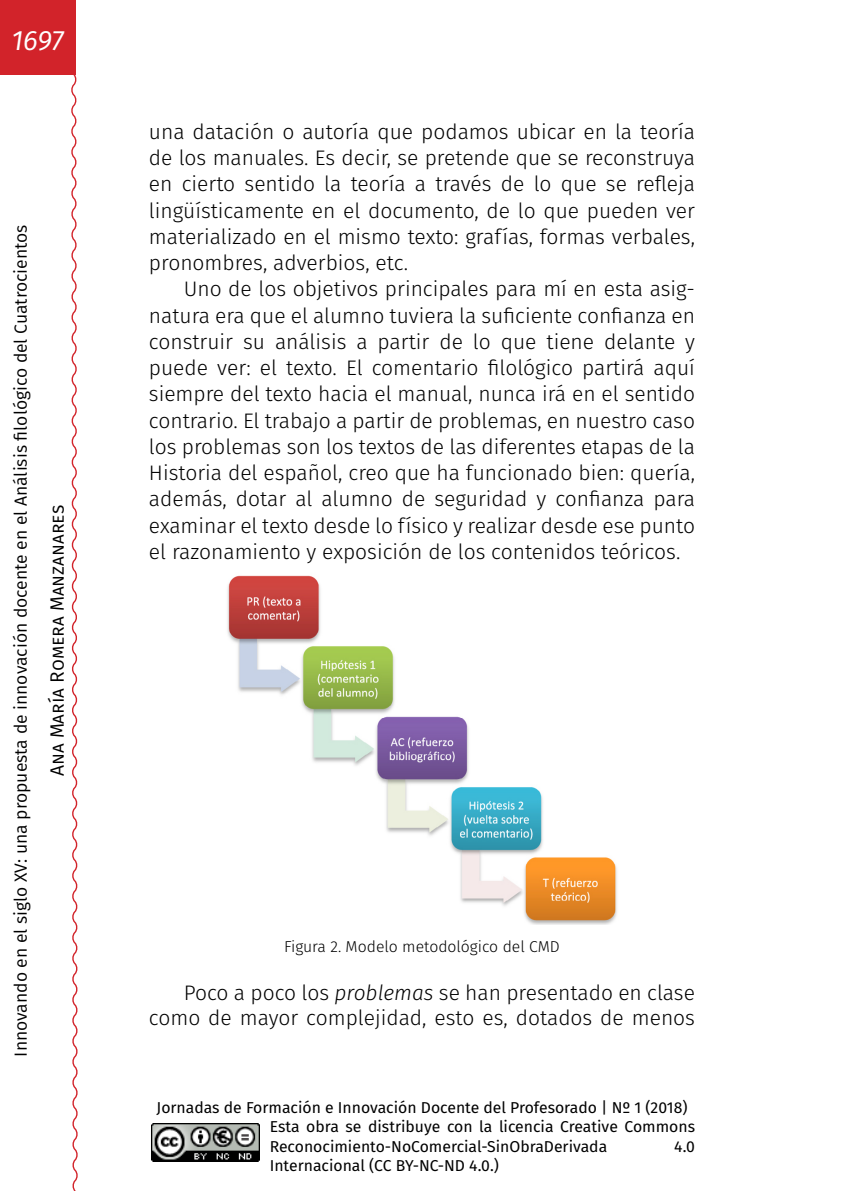
<style>
.page{position:relative;width:844px;height:1191px;background:#fff}
.page>*{position:absolute;margin:0;border:0;box-sizing:border-box;transform-origin:0 0}
.t1{font:italic 28px "Fira Sans";color:#fff}
._00_texto_normal{font:300 21px/26.2px "Fira Sans";color:#000;text-align:justify}
.t2{font:19.25px "Fira Sans";color:#000}
.t3{font:17.5px "Fira Sans";color:#000}
.t4{font:15.75px/19.2px "Fira Sans";color:#000}
._95_Pies_de_fotos_ce{font:300 15.75px "Fira Sans";color:#000}
.s1{font-style:italic}
</style>
<div class="page">
<div style="left:0;top:0;width:75px;height:74px;background:#d2232a"></div>
<svg style="left:69px;top:72px;width:9px;height:1119px"></svg>
<img style="left:151px;top:1123px;width:109px;height:38px">
<img style="left:227px;top:575px;width:390px;height:349px">
<h1 class="t1" style="left:11px;top:20px;width:54px">1697</h1>
<p class="t3" style="left:8px;top:1056px;width:833px;rotate:-90deg">Innovando en el siglo XV: una propuesta de innovación docente en el Análisis filológico del Cuatrocientos</p>
<p class="t2" style="left:43px;top:776px;width:273px;rotate:-90deg">Ana María Romera Manzanares</p>
<p class="_00_texto_normal" style="left:149px;top:118px;width:547px">una datación o autoría que podamos ubicar en la teoría de los manuales. Es decir, se pretende que se reconstruya en cierto sentido la teoría a través de lo que se refleja lingüísticamente en el documento, de lo que pueden ver materializado en el mismo texto: grafías, formas verbales, pronombres, adverbios, etc.</p>
<p class="_00_texto_normal" style="left:149px;top:276px;width:547px;text-indent:35px">Uno de los objetivos principales para mí en esta asig&shy;natura era que el alumno tuviera la suficiente confianza en construir su análisis a partir de lo que tiene delante y puede ver: el texto. El comentario filológico partirá aquí siempre del texto hacia el manual, nunca irá en el sentido contrario. El trabajo a partir de problemas, en nuestro caso los problemas son los textos de las diferentes etapas de la Historia del español, creo que ha funcionado bien: quería, además, dotar al alumno de seguridad y confianza para examinar el texto desde lo físico y realizar desde ese punto el razonamiento y exposición de los contenidos teóricos.</p>
<p class="_95_Pies_de_fotos_ce" style="left:284px;top:935px;width:277px">Figura 2. Modelo metodológico del CMD</p>
<p class="_00_texto_normal" style="left:149px;top:980px;width:547px;line-height:24.5px;text-align:right">Poco a poco los <span class="s1">problemas</span> se han presentado en clase como de mayor complejidad, esto es, dotados de menos</p>
<p class="t4" style="left:270px;top:1097px;width:426px;text-indent:-113px">Jornadas de Formación e Innovación Docente del Profesorado | Nº 1 (2018)<br>Esta obra se distribuye con la licencia Creative Commons<br>Reconocimiento-NoComercial-SinObraDerivada</p>
<p class="t4" style="left:674px;top:1136px;width:22px">4.0</p>
<p class="t4" style="left:270px;top:1155px;width:231px">Internacional (CC BY-NC-ND 4.0.)</p>
</div>
